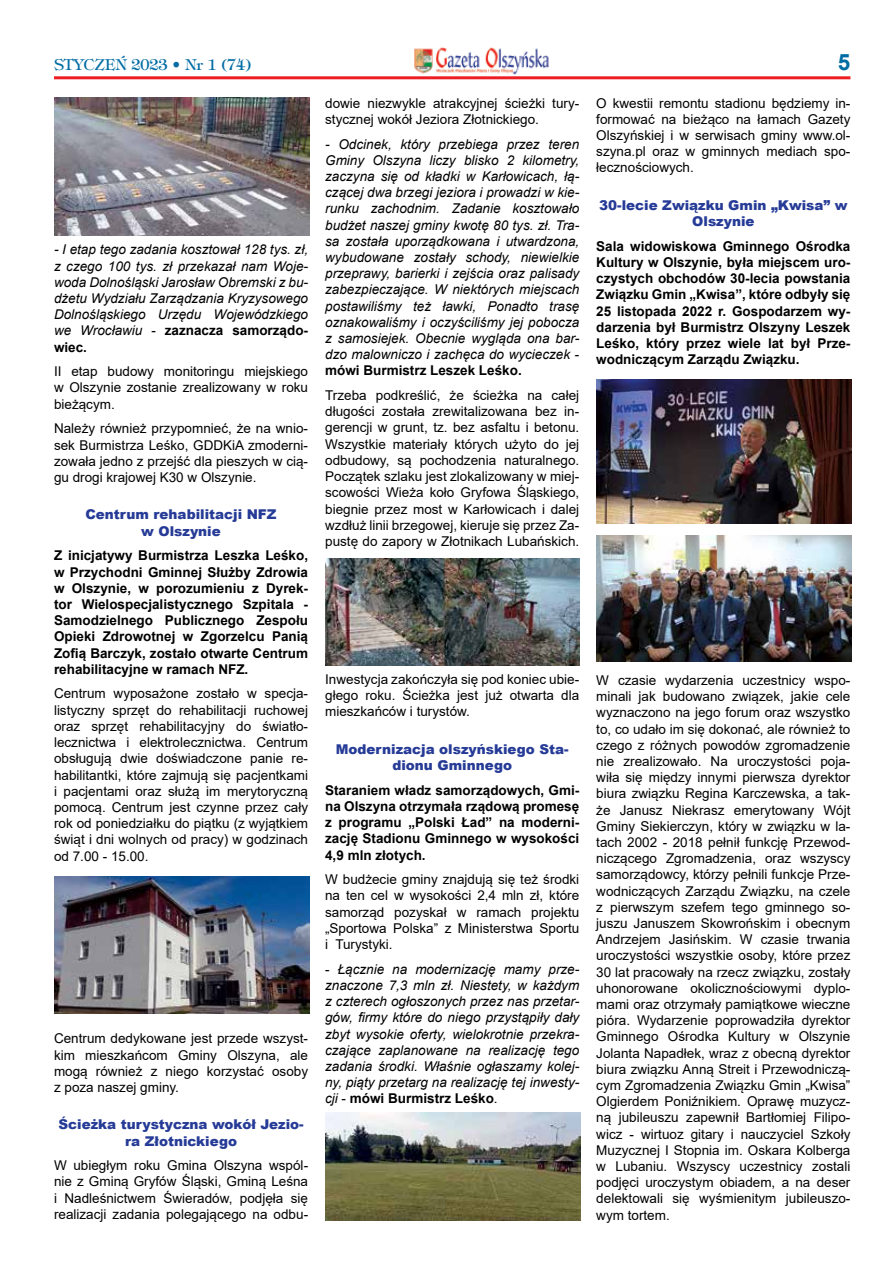
<style>
.page{position:relative;width:893px;height:1263px;background:#fff}
.page>*{position:absolute;margin:0;border:0;box-sizing:border-box;transform-origin:0 0}
.t1{font:700 22.5px "Arial";color:#006ca4}
.t2{font:15px "Timpani";color:#006ca4}
.t3{font:13.5px/16.2px "Arial";color:#000;text-align:justify}
.t4{font:italic 13.5px/16.2px "Arial";color:#000;text-align:justify}
.t5{font:700 13.5px/16.2px "Arial";color:#000;text-align:justify}
.t6{font:900 13.5px/16.2px "Arial";color:#263b97;text-align:center}
.s1{font-style:normal}
.s2{font-weight:700;font-style:normal}
</style>
<div class="page">
<img style="left:414px;top:47px;width:135px;height:28px">
<hr style="left:54px;top:76px;width:796px;height:3px;background:#ed1d24">
<img style="left:54px;top:98px;width:255px;height:138px">
<img style="left:54px;top:876px;width:255px;height:137px">
<img style="left:325px;top:559px;width:255px;height:106px">
<img style="left:326px;top:1113px;width:255px;height:107px">
<img style="left:596px;top:380px;width:255px;height:143px">
<img style="left:596px;top:535px;width:255px;height:127px">
<p class="t2" style="left:54px;top:55px;width:199px">STYCZEŃ 2023 • Nr 1 (74)</p>
<h1 class="t1" style="left:838px;top:47px;width:14px">5</h1>
<p class="t4" style="left:54px;top:242px;width:256px">- I etap tego zadania kosztował 128 tys. zł, z czego 100 tys. zł przekazał nam Woje&shy;woda Dolnośląski Jarosław Obremski z bu&shy;dżetu Wydziału Zarządzania Kryzysowego Dolnośląskiego Urzędu Wojewódzkiego we Wrocławiu <span class="s1">-</span> <span class="s2">zaznacza samorządo&shy;wiec.</span></p>
<p class="t3" style="left:54px;top:363px;width:256px">II etap budowy monitoringu miejskiego w Olszynie zostanie zrealizowany w roku bieżącym.</p>
<p class="t3" style="left:54px;top:420px;width:256px">Należy również przypomnieć, że na wnio&shy;sek Burmistrza Leśko, GDDKiA zmoderni&shy;zowała jedno z przejść dla pieszych w cią&shy;gu drogi krajowej K30 w Olszynie.</p>
<p class="t6" style="left:85px;top:506px;width:193px">Centrum rehabilitacji NFZ w Olszynie</p>
<p class="t5" style="left:54px;top:548px;width:256px">Z inicjatywy Burmistrza Leszka Leśko, w Przychodni Gminnej Służby Zdrowia w Olszynie, w porozumieniu z Dyrek&shy;tor Wielospecjalistycznego Szpitala - Samodzielnego Publicznego Zespołu Opieki Zdrowotnej w Zgorzelcu Panią Zofią Barczyk, zostało otwarte Centrum rehabilitacyjne w ramach NFZ.</p>
<p class="t3" style="left:54px;top:685px;width:256px">Centrum wyposażone zostało w specja&shy;listyczny sprzęt do rehabilitacji ruchowej oraz sprzęt rehabilitacyjny do światło&shy;lecznictwa i elektrolecznictwa. Centrum obsługują dwie doświadczone panie re&shy;habilitantki, które zajmują się pacjentkami i pacjentami oraz służą im merytoryczną pomocą. Centrum jest czynne przez cały rok od poniedziałku do piątku (z wyjątkiem świąt i dni wolnych od pracy) w godzinach od 7.00 - 15.00.</p>
<p class="t3" style="left:54px;top:1030px;width:256px">Centrum dedykowane jest przede wszyst&shy;kim mieszkańcom Gminy Olszyna, ale mogą również z niego korzystać osoby z poza naszej gminy.</p>
<p class="t6" style="left:58px;top:1116px;width:247px">Ścieżka turystyczna wokół Jezio&shy;ra Złotnickiego</p>
<p class="t3" style="left:54px;top:1157px;width:256px">W ubiegłym roku Gmina Olszyna wspól&shy;nie z Gminą Gryfów Śląski, Gminą Leśna i Nadleśnictwem Świeradów, podjęła się realizacji zadania polegającego na odbu-</p>
<p class="t3" style="left:325px;top:95px;width:256px">dowie niezwykle atrakcyjnej ścieżki tury&shy;stycznej wokół Jeziora Złotnickiego.</p>
<p class="t4" style="left:325px;top:136px;width:256px">- Odcinek, który przebiega przez teren Gminy Olszyna liczy blisko 2 kilometry, zaczyna się od kładki w Karłowicach, łą&shy;czącej dwa brzegi jeziora i prowadzi w kie&shy;runku zachodnim. Zadanie kosztowało budżet naszej gminy kwotę 80 tys. zł. Tra&shy;sa została uporządkowana i utwardzona, wybudowane zostały schody, niewielkie przeprawy, barierki i zejścia oraz palisady zabezpieczające. W niektórych miejscach postawiliśmy też ławki, Ponadto trasę oznakowaliśmy i oczyściliśmy jej pobocza z samosiejek. Obecnie wygląda ona bar&shy;dzo malowniczo i zachęca do wycieczek <span class="s1">- </span><span class="s2">mówi Burmistrz Leszek Leśko.</span></p>
<p class="t3" style="left:325px;top:387px;width:256px">Trzeba podkreślić, że ścieżka na całej długości została zrewitalizowana bez in&shy;gerencji w grunt, tz. bez asfaltu i betonu.<br>Wszystkie materiały których użyto do jej odbudowy, są pochodzenia naturalnego.<br>Początek szlaku jest zlokalizowany w miej&shy;scowości Wieża koło Gryfowa Śląskiego, biegnie przez most w Karłowicach i dalej wzdłuż linii brzegowej, kieruje się przez Za&shy;pustę do zapory w Złotnikach Lubańskich.</p>
<p class="t3" style="left:596px;top:95px;width:256px">O kwestii remontu stadionu będziemy in&shy;formować na bieżąco na łamach Gazety Olszyńskiej i w serwisach gminy www.ol&shy;szyna.pl oraz w gminnych mediach spo&shy;łecznościowych.</p>
<p class="t6" style="left:599px;top:197px;width:250px">30-lecie Związku Gmin „Kwisa” w<br>Olszynie</p>
<p class="t5" style="left:596px;top:238px;width:256px">Sala widowiskowa Gminnego Ośrodka Kultury w Olszynie, była miejscem uro&shy;czystych obchodów 30-lecia powstania Związku Gmin „Kwisa”, które odbyły się 25 listopada 2022 r. Gospodarzem wy&shy;darzenia był Burmistrz Olszyny Leszek Leśko, który przez wiele lat był Prze&shy;wodniczącym Zarządu Związku.</p>
<p class="t3" style="left:325px;top:671px;width:256px">Inwestycja zakończyła się pod koniec ubie&shy;głego roku. Ścieżka jest już otwarta dla mieszkańców i turystów.</p>
<p class="t6" style="left:336px;top:740px;width:234px">Modernizacja olszyńskiego Sta&shy;dionu Gminnego</p>
<p class="t5" style="left:325px;top:782px;width:256px">Staraniem władz samorządowych, Gmi&shy;na Olszyna otrzymała rządową promesę z programu „Polski Ład” na moderni&shy;zację Stadionu Gminnego w wysokości 4,9 mln złotych.</p>
<p class="t3" style="left:325px;top:871px;width:256px">W budżecie gminy znajdują się też środki na ten cel w wysokości 2,4 mln zł, które samorząd pozyskał w ramach projektu „Sportowa Polska” z Ministerstwa Sportu i Turystyki.</p>
<p class="t4" style="left:325px;top:961px;width:256px"><span class="s1">-</span> Łącznie na modernizację mamy prze&shy;znaczone 7,3 mln zł. Niestety, w każdym z czterech ogłoszonych przez nas przetar&shy;gów, firmy które do niego przystąpiły dały zbyt wysokie oferty, wielokrotnie przekra&shy;czające zaplanowane na realizację tego zadania środki. Właśnie ogłaszamy kolej&shy;ny, piąty przetarg na realizację tej inwesty&shy;cji <span class="s1">-</span> <span class="s2">mówi Burmistrz Leśko</span><span class="s1">.</span></p>
<p class="t3" style="left:596px;top:672px;width:256px">W czasie wydarzenia uczestnicy wspo&shy;minali jak budowano związek, jakie cele wyznaczono na jego forum oraz wszystko to, co udało im się dokonać, ale również to czego z różnych powodów zgromadzenie nie zrealizowało. Na uroczystości poja&shy;wiła się między innymi pierwsza dyrektor biura związku Regina Karczewska, a tak&shy;że Janusz Niekrasz emerytowany Wójt Gminy Siekierczyn, który w związku w la&shy;tach 2002 - 2018 pełnił funkcję Przewod&shy;niczącego Zgromadzenia, oraz wszyscy samorządowcy, którzy pełnili funkcje Prze&shy;wodniczących Zarządu Związku, na czele z pierwszym szefem tego gminnego so&shy;juszu Januszem Skowrońskim i obecnym Andrzejem Jasińskim. W czasie trwania uroczystości wszystkie osoby, które przez 30 lat pracowały na rzecz związku, zostały uhonorowane okolicznościowymi dyplo&shy;mami oraz otrzymały pamiątkowe wieczne pióra. Wydarzenie poprowadziła dyrektor Gminnego Ośrodka Kultury w Olszynie Jolanta Napadłek, wraz z obecną dyrektor biura związku Anną Streit i Przewodniczą&shy;cym Zgromadzenia Związku Gmin „Kwisa” Olgierdem Poniźnikiem. Oprawę muzycz&shy;ną jubileuszu zapewnił Bartłomiej Filipo&shy;wicz - wirtuoz gitary i nauczyciel Szkoły Muzycznej I Stopnia im. Oskara Kolberga w Lubaniu. Wszyscy uczestnicy zostali podjęci uroczystym obiadem, a na deser delektowali się wyśmienitym jubileuszo&shy;wym tortem.</p>
</div>
